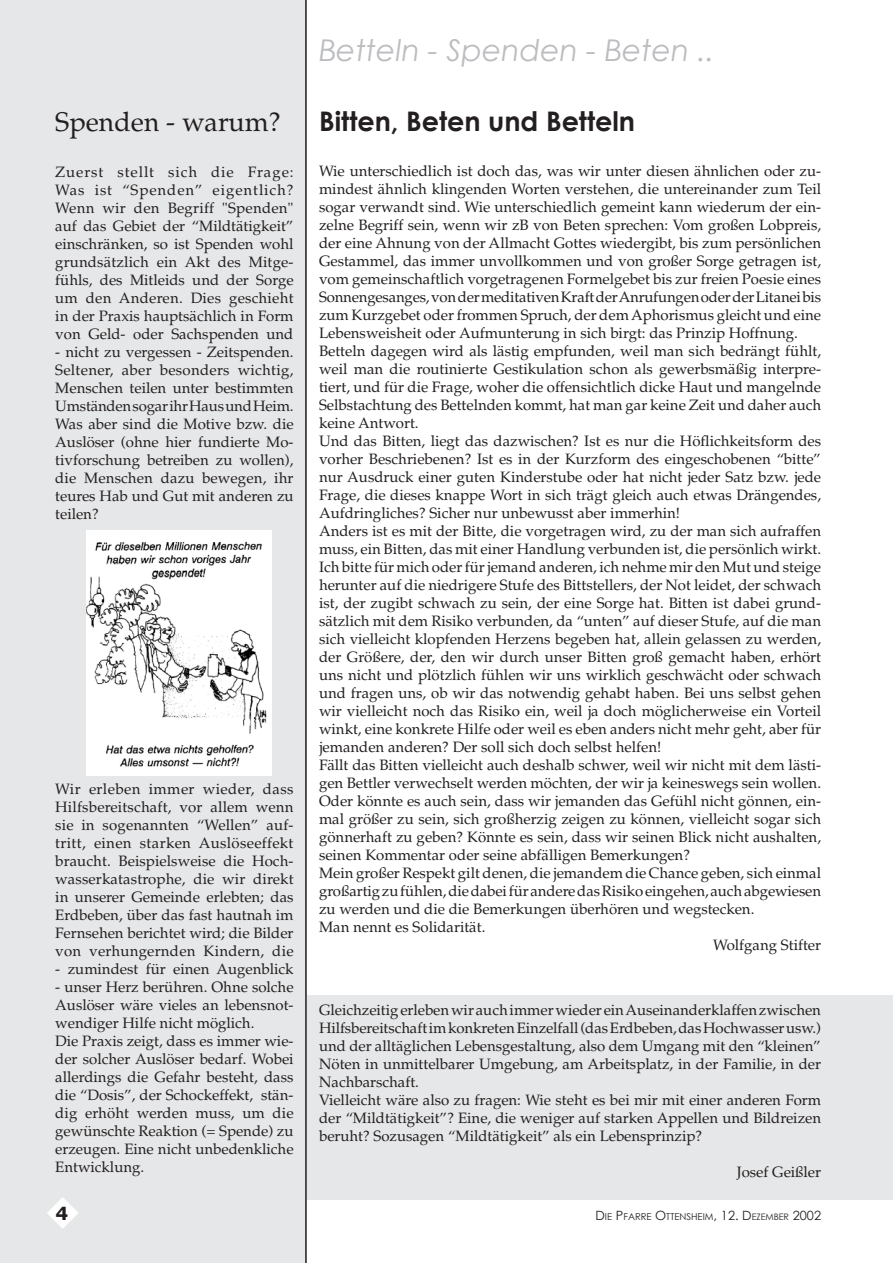
<style>
.page{position:relative;width:893px;height:1263px;background:#fff}
.page>*{position:absolute;margin:0;border:0;box-sizing:border-box;transform-origin:0 0}
.t1{font:italic 30px "Century Gothic";color:#bbbdc0}
.t2{font:700 27px "Century Gothic";color:#231f20}
.t3{font:27px "Palatino";color:#231f20}
.t4{font:700 18px "Verdana";color:#231f20}
.t5{font:15px/18px "Palatino";color:#231f20;text-align:justify}
.t6{font:9.45px "Century Gothic";color:#231f20}
.s1{font-size:12.75px}
.s2{font-size:13.5px}
.s3{font-size:8.85px}
</style>
<div class="page">
<div style="left:306px;top:995px;width:586px;height:204px;background:#e6e7e8"></div>
<div style="left:0;top:0;width:306px;height:1263px;background:#e6e7e8"></div>
<svg style="left:47px;top:1197px;width:31px;height:32px"></svg>
<hr style="left:305px;top:0;width:1px;height:1263px;background:#231f20">
<img style="left:86px;top:530px;width:186px;height:246px">
<h2 class="t3" style="left:55px;top:111px;width:227px">Spenden - warum?</h2>
<p class="t5" style="left:55px;top:164px;width:240px">Zuerst stellt sich die Frage:<br>Was ist “Spenden” eigentlich?<br>Wenn wir den Begriff "Spenden" auf das Gebiet der “Mildtätigkeit” einschränken, so ist Spenden wohl grundsätzlich ein Akt des Mitge&shy;fühls, des Mitleids und der Sorge um den Anderen. Dies geschieht in der Praxis hauptsächlich in Form von Geld- oder Sachspenden und</p>
<p class="t5" style="left:55px;top:344px;width:240px">- nicht zu vergessen - Zeitspenden.<br>Seltener, aber besonders wichtig, Menschen teilen unter bestimmten Umständen sogar ihr Haus und Heim.<br>Was aber sind die Motive bzw. die Auslöser (ohne hier fundierte Mo&shy;tivforschung betreiben zu wollen), die Menschen dazu bewegen, ihr teures Hab und Gut mit anderen zu teilen?</p>
<p class="t5" style="left:55px;top:782px;width:240px">Wir erleben immer wieder, dass Hilfsbereitschaft, vor allem wenn sie in sogenannten “Wellen” auf&shy;tritt, einen starken Auslöseeffekt braucht. Beispielsweise die Hoch&shy;wasserkatastrophe, die wir direkt in unserer Gemeinde erlebten; das Erdbeben, über das fast hautnah im Fernsehen berichtet wird; die Bilder von verhungernden Kindern, die</p>
<p class="t5" style="left:55px;top:962px;width:240px">- zumindest für einen Augenblick</p>
<p class="t5" style="left:55px;top:980px;width:240px;text-align:left">- unser Herz berühren. Ohne solche<br>Auslöser wäre vieles an lebensnot&shy;wendiger Hilfe nicht möglich.<br>Die Praxis zeigt, dass es immer wie&shy;der solcher Auslöser bedarf. Wobei allerdings die Gefahr besteht, dass die “Dosis”, der Schockeffekt, stän&shy;dig erhöht werden muss, um die gewünschte Reaktion (= Spende) zu erzeugen. Eine nicht unbedenkliche<br>Entwicklung.</p>
<h1 class="t1" style="left:319px;top:31px;width:397px">Betteln - Spenden - Beten ..</h1>
<h2 class="t2" style="left:319px;top:104px;width:317px">Bitten, Beten und Betteln</h2>
<p class="t5" style="left:319px;top:164px;width:503px">Wie unterschiedlich ist doch das, was wir unter diesen ähnlichen oder zu-</p>
<p class="t5" style="left:319px;top:182px;width:503px">mindest ähnlich klingenden Worten verstehen, die untereinander zum Teil</p>
<p class="t5" style="left:319px;top:200px;width:503px">sogar verwandt sind. Wie unterschiedlich gemeint kann wiederum der ein-</p>
<p class="t5" style="left:319px;top:218px;width:503px">zelne Begriff sein, wenn wir zB von Beten sprechen: Vom großen Lobpreis,</p>
<p class="t5" style="left:319px;top:236px;width:503px">der eine Ahnung von der Allmacht Gottes wiedergibt, bis zum persönlichen</p>
<p class="t5" style="left:319px;top:254px;width:503px">Gestammel, das immer unvollkommen und von großer Sorge getragen ist,</p>
<p class="t5" style="left:319px;top:272px;width:503px">vom gemeinschaftlich vorgetragenen Formelgebet bis zur freien Poesie eines</p>
<p class="t5" style="left:319px;top:290px;width:503px">Sonnengesanges, von der meditativen Kraft der Anrufungen oder der Litanei bis</p>
<p class="t5" style="left:319px;top:308px;width:503px">zum Kurzgebet oder frommen Spruch, der dem Aphorismus gleicht und eine</p>
<p class="t5" style="left:319px;top:326px;width:480px">Lebensweisheit oder Aufmunterung in sich birgt: das Prinzip Hoffnung.</p>
<p class="t5" style="left:319px;top:344px;width:503px">Betteln dagegen wird als lästig empfunden, weil man sich bedrängt fühlt,</p>
<p class="t5" style="left:319px;top:362px;width:503px">weil man die routinierte Gestikulation schon als gewerbsmäßig interpre-</p>
<p class="t5" style="left:319px;top:380px;width:503px">tiert, und für die Frage, woher die offensichtlich dicke Haut und mangelnde</p>
<p class="t5" style="left:319px;top:398px;width:503px">Selbstachtung des Bettelnden kommt, hat man gar keine Zeit und daher auch</p>
<p class="t5" style="left:319px;top:416px;width:101px">keine Antwort.</p>
<p class="t5" style="left:319px;top:434px;width:503px">Und das Bitten, liegt das dazwischen? Ist es nur die Höflichkeitsform des</p>
<p class="t5" style="left:319px;top:452px;width:503px">vorher Beschriebenen? Ist es in der Kurzform des eingeschobenen “bitte”</p>
<p class="t5" style="left:319px;top:470px;width:503px">nur Ausdruck einer guten Kinderstube oder hat nicht jeder Satz bzw. jede</p>
<p class="t5" style="left:319px;top:488px;width:503px">Frage, die dieses knappe Wort in sich trägt gleich auch etwas Drängendes,</p>
<p class="t5" style="left:319px;top:506px;width:362px">Aufdringliches? Sicher nur unbewusst aber immerhin!</p>
<p class="t5" style="left:319px;top:524px;width:503px">Anders ist es mit der Bitte, die vorgetragen wird, zu der man sich aufraffen</p>
<p class="t5" style="left:319px;top:542px;width:503px">muss, ein Bitten, das mit einer Handlung verbunden ist, die persönlich wirkt.</p>
<p class="t5" style="left:319px;top:560px;width:503px">Ich bitte für mich oder für jemand anderen, ich nehme mir den Mut und steige</p>
<p class="t5" style="left:319px;top:578px;width:503px">herunter auf die niedrigere Stufe des Bittstellers, der Not leidet, der schwach</p>
<p class="t5" style="left:319px;top:596px;width:503px">ist, der zugibt schwach zu sein, der eine Sorge hat. Bitten ist dabei grund-</p>
<p class="t5" style="left:319px;top:614px;width:503px">sätzlich mit dem Risiko verbunden, da “unten” auf dieser Stufe, auf die man</p>
<p class="t5" style="left:319px;top:632px;width:503px">sich vielleicht klopfenden Herzens begeben hat, allein gelassen zu werden,</p>
<p class="t5" style="left:319px;top:650px;width:503px">der Größere, der, den wir durch unser Bitten groß gemacht haben, erhört</p>
<p class="t5" style="left:319px;top:668px;width:503px">uns nicht und plötzlich fühlen wir uns wirklich geschwächt oder schwach</p>
<p class="t5" style="left:319px;top:686px;width:503px">und fragen uns, ob wir das notwendig gehabt haben. Bei uns selbst gehen</p>
<p class="t5" style="left:319px;top:704px;width:503px">wir vielleicht noch das Risiko ein, weil ja doch möglicherweise ein Vorteil</p>
<p class="t5" style="left:319px;top:722px;width:503px">winkt, eine konkrete Hilfe oder weil es eben anders nicht mehr geht, aber für</p>
<p class="t5" style="left:319px;top:740px;width:343px">jemanden anderen? Der soll sich doch selbst helfen!</p>
<p class="t5" style="left:319px;top:758px;width:503px">Fällt das Bitten vielleicht auch deshalb schwer, weil wir nicht mit dem lästi-</p>
<p class="t5" style="left:319px;top:776px;width:503px">gen Bettler verwechselt werden möchten, der wir ja keineswegs sein wollen.</p>
<p class="t5" style="left:319px;top:794px;width:503px">Oder könnte es auch sein, dass wir jemanden das Gefühl nicht gönnen, ein-</p>
<p class="t5" style="left:319px;top:812px;width:503px">mal größer zu sein, sich großherzig zeigen zu können, vielleicht sogar sich</p>
<p class="t5" style="left:319px;top:830px;width:503px">gönnerhaft zu geben? Könnte es sein, dass wir seinen Blick nicht aushalten,</p>
<p class="t5" style="left:319px;top:848px;width:372px">seinen Kommentar oder seine abfälligen Bemerkungen?</p>
<p class="t5" style="left:319px;top:866px;width:503px">Mein großer Respekt gilt denen, die jemandem die Chance geben, sich einmal</p>
<p class="t5" style="left:319px;top:884px;width:503px">großartig zu fühlen, die dabei für andere das Risiko eingehen, auch abgewiesen</p>
<p class="t5" style="left:319px;top:902px;width:437px">zu werden und die die Bemerkungen überhören und wegstecken.</p>
<p class="t5" style="left:319px;top:920px;width:168px">Man nennt es Solidarität.</p>
<p class="t5" style="left:713px;top:938px;width:109px">Wolfgang Stifter</p>
<p class="t5" style="left:319px;top:1003px;width:503px;text-align:left">Gleichzeitig erleben wir auch immer wieder ein Auseinanderklaffen zwischen Hilfsbereitschaft im konkreten Einzelfall (das Erdbeben, das Hochwasser usw.) und der alltäglichen Lebensgestaltung, also dem Umgang mit den “kleinen” Nöten in unmittelbarer Umgebung, am Arbeitsplatz, in der Familie, in der Nachbarschaft.<br>Vielleicht wäre also zu fragen: Wie steht es bei mir mit einer anderen Form der “Mildtätigkeit”? Eine, die weniger auf starken Appellen und Bildreizen beruht? Sozusagen “Mildtätigkeit” als ein Lebensprinzip?</p>
<p class="t5" style="left:736px;top:1165px;width:86px">Josef Geißler</p>
<p class="t4" style="left:55px;top:1202px;width:14px">4</p>
<p class="t6" style="left:595px;top:1211px;width:227px"><span class="s1">D</span>IE <span class="s1">P</span>FARRE <span class="s1">O</span>TTENSHEIM<span class="s2">,</span> <span class="s1">12. D</span><span class="s3">EZEMBER</span> <span class="s1">2002</span></p>
</div>
